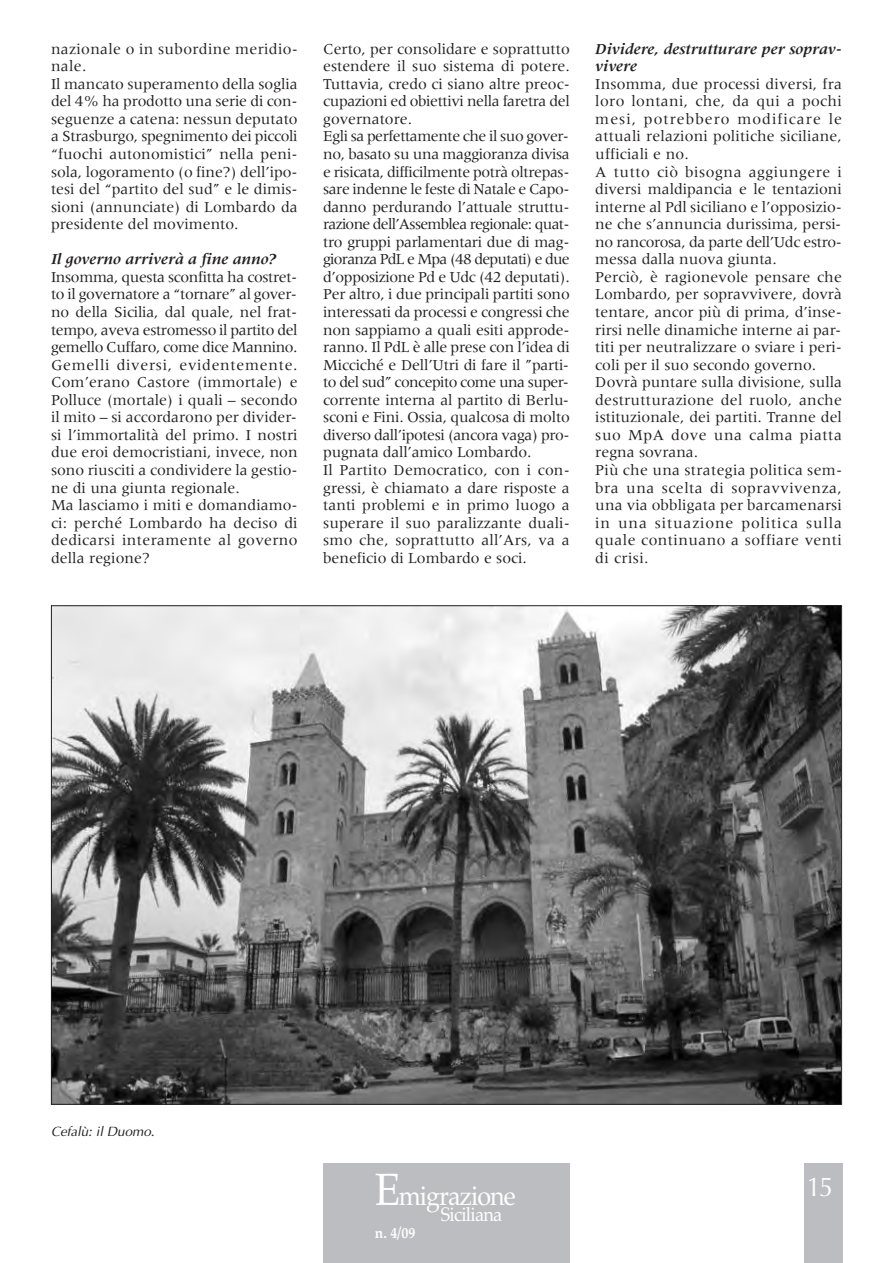
<style>
.page{position:relative;width:893px;height:1263px;background:#fff}
.page>*{position:absolute;margin:0;border:0;box-sizing:border-box;transform-origin:0 0}
.t1{font:27px "Palatino";letter-spacing:-.04em;color:#fff;scale:.93 1}
.t2{font:27px "Optima";color:#fff;scale:.94 1}
.t3{font:19.5px "Palatino";letter-spacing:-.04em;color:#fff;scale:.93 1}
.t4{font:15.75px/17.5px "Meridien";color:#231f20}
.t5{font:700 15px "Palatino";color:#fff;scale:.93 1}
.t6{font:italic 13.5px "Optima";color:#231f20}
.s1{font-weight:700;font-style:italic}
.s2{font-size:45px}
</style>
<div class="page">
<div style="left:323px;top:1163px;width:247px;height:100px;background:#bcbdc0"></div>
<div style="left:804px;top:1163px;width:38px;height:100px;background:#bcbdc0"></div>
<img style="left:53px;top:607px;width:787px;height:496px">
<p class="t4" style="left:51px;top:41px;width:248px">nazionale o in subordine meridio&shy;nale.<br>Il mancato superamento della soglia del 4% ha prodotto una serie di con&shy;seguenze a catena: nessun deputato a Strasburgo, spegnimento dei piccoli “fuochi autonomistici” nella peni&shy;sola, logoramento (o fine?) dell’ipo&shy;tesi del “partito del sud” e le dimis&shy;sioni (annunciate) di Lombardo da presidente del movimento.</p>
<p class="t4" style="left:51px;top:252px;width:248px"><span class="s1">Il governo arriverà a fine anno?<br></span>Insomma, questa sconfitta ha costret&shy;to il governatore a “tornare” al gover&shy;no della Sicilia, dal quale, nel frat&shy;tempo, aveva estromesso il partito del gemello Cuffaro, come dice Mannino.<br>Gemelli diversi, evidentemente.<br>Com’erano Castore (immortale) e Polluce (mortale) i quali – secondo il mito – si accordarono per divider&shy;si l’immortalità del primo. I nostri due eroi democristiani, invece, non sono riusciti a condividere la gestio&shy;ne di una giunta regionale.<br>Ma lasciamo i miti e domandiamo&shy;ci: perché Lombardo ha deciso di dedicarsi interamente al governo della regione?</p>
<p class="t4" style="left:323px;top:41px;width:248px">Certo, per consolidare e soprattutto estendere il suo sistema di potere.<br>Tuttavia, credo ci siano altre preoc&shy;cupazioni ed obiettivi nella faretra del governatore.<br>Egli sa perfettamente che il suo gover&shy;no, basato su una maggioranza divisa e risicata, difficilmente potrà oltrepas&shy;sare indenne le feste di Natale e Capo&shy;danno perdurando l’attuale struttu&shy;razione dell’Assemblea regionale: quat&shy;tro gruppi parlamentari due di mag&shy;gioranza PdL e Mpa (48 deputati) e due d’opposizione Pd e Udc (42 deputati).<br>Per altro, i due principali partiti sono interessati da processi e congressi che non sappiamo a quali esiti approde&shy;ranno. Il PdL è alle prese con l’idea di Micciché e Dell’Utri di fare il ”parti&shy;to del sud” concepito come una super&shy;corrente interna al partito di Berlu&shy;sconi e Fini. Ossia, qualcosa di molto diverso dall’ipotesi (ancora vaga) pro&shy;pugnata dall’amico Lombardo.<br>Il Partito Democratico, con i con&shy;gressi, è chiamato a dare risposte a tanti problemi e in primo luogo a superare il suo paralizzante duali&shy;smo che, soprattutto all’Ars, va a beneficio di Lombardo e soci.</p>
<p class="t4" style="left:595px;top:41px;width:249px"><span class="s1">Dividere, destrutturare per soprav&shy;vivere<br></span>Insomma, due processi diversi, fra loro lontani, che, da qui a pochi mesi, potrebbero modificare le attuali relazioni politiche siciliane, ufficiali e no.<br>A tutto ciò bisogna aggiungere i diversi maldipancia e le tentazioni interne al Pdl siciliano e l’opposizio&shy;ne che s’annuncia durissima, persi&shy;no rancorosa, da parte dell’Udc estro&shy;messa dalla nuova giunta.<br>Perciò, è ragionevole pensare che<br>Lombardo, per sopravvivere, dovrà tentare, ancor più di prima, d’inse&shy;rirsi nelle dinamiche interne ai par&shy;titi per neutralizzare o sviare i peri&shy;coli per il suo secondo governo.<br>Dovrà puntare sulla divisione, sulla destrutturazione del ruolo, anche istituzionale, dei partiti. Tranne del suo MpA dove una calma piatta regna sovrana.<br>Più che una strategia politica sem&shy;bra una scelta di sopravvivenza, una via obbligata per barcamenarsi in una situazione politica sulla quale continuano a soffiare venti di crisi.</p>
<p class="t6" style="left:51px;top:1123px;width:105px">Cefalù: il Duomo.</p>
<p class="t1" style="left:375px;top:1180px;width:153px"><span class="s2">E</span>migrazione</p>
<p class="t3" style="left:441px;top:1203px;width:68px">Siciliana</p>
<p class="t5" style="left:375px;top:1224px;width:45px">n. 4/09</p>
<p class="t2" style="left:807px;top:1171px;width:30px">15</p>
</div>
